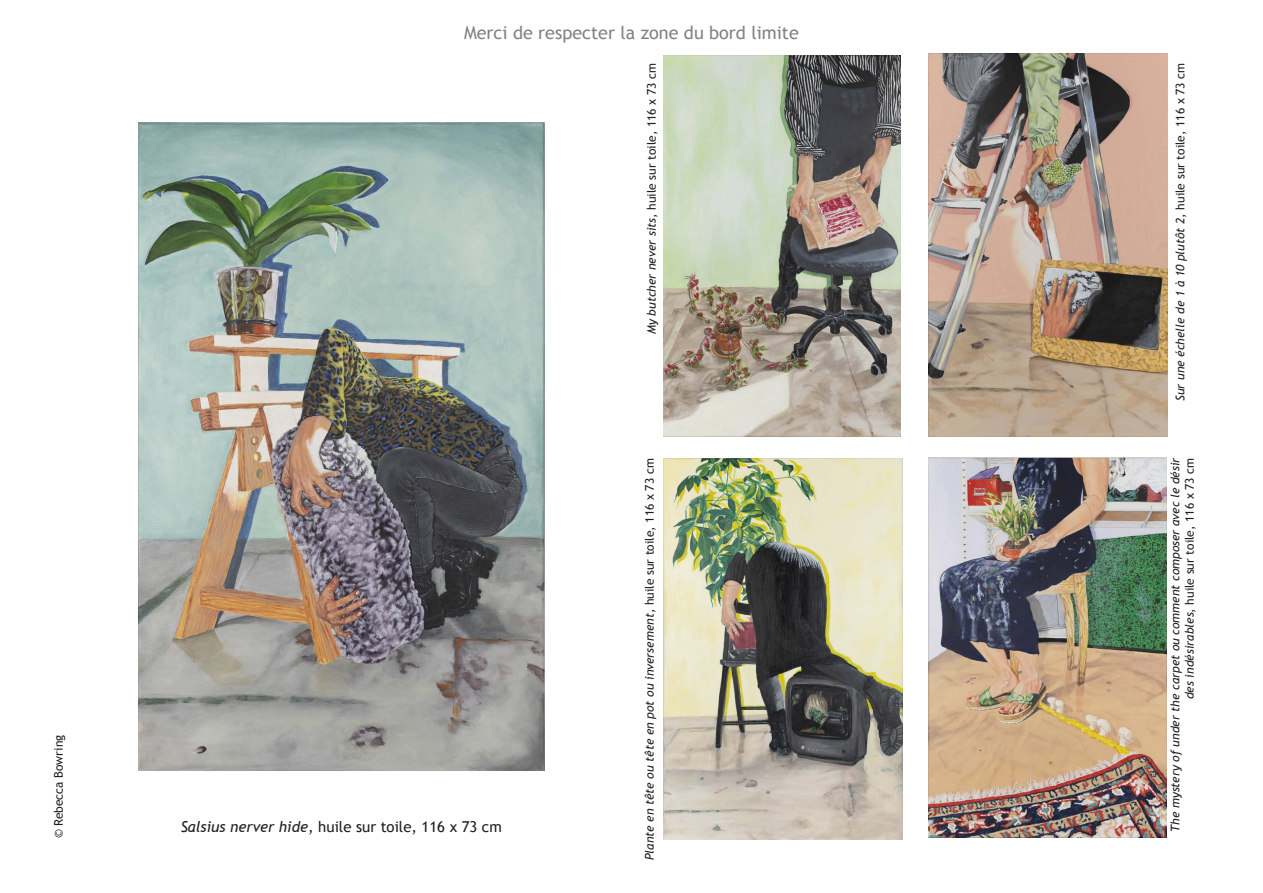
<style>
.page{position:relative;width:1263px;height:893px;background:#fff}
.page>*{position:absolute;margin:0;border:0;box-sizing:border-box;transform-origin:0 0}
.t1{font:18px "Trebuchet MS";color:#808285}
.t2{font:15px "Trebuchet MS";color:#231f20}
.t3{font:italic 12px/14.4px "Trebuchet MS";color:#231f20;text-align:right}
.t4{font:12px "Trebuchet MS";color:#231f20}
.s1{font-style:italic}
.s2{font-style:normal}
</style>
<div class="page">
<img style="left:929px;top:53px;width:238px;height:384px">
<img style="left:138px;top:122px;width:406px;height:648px">
<img style="left:664px;top:55px;width:237px;height:381px">
<img style="left:664px;top:458px;width:239px;height:382px">
<img style="left:929px;top:458px;width:238px;height:380px">
<p class="t4" style="left:52px;top:838px;width:105px;rotate:-90deg">© Rebecca Bowring</p>
<p class="t1" style="left:464px;top:22px;width:336px">Merci de respecter la zone du bord limite</p>
<p class="t4" style="left:644px;top:334px;width:273px;rotate:-90deg"><span class="s1">My butcher never sits</span>, huile sur toile, 116 x 73 cm</p>
<p class="t3" style="left:1173px;top:401px;width:340px;rotate:-90deg">Sur une échelle de 1 à 10 plutôt 2<span class="s2">, huile sur toile, 116 x 73 cm</span></p>
<p class="t2" style="left:181px;top:818px;width:323px"><span class="s1">Salsius nerver hide</span>, huile sur toile, 116 x 73 cm</p>
<p class="t3" style="left:642px;top:860px;width:403px;rotate:-90deg">Plante en tête ou tête en pot ou inversement<span class="s2">, huile sur toile, 116 x 73 cm</span></p>
<p class="t3" style="left:1168px;top:832px;width:376px;rotate:-90deg">The mystery of under the carpet ou comment composer avec le désir des indésirables<span class="s2">, huile sur toile, 116 x 73 cm</span></p>
</div>
